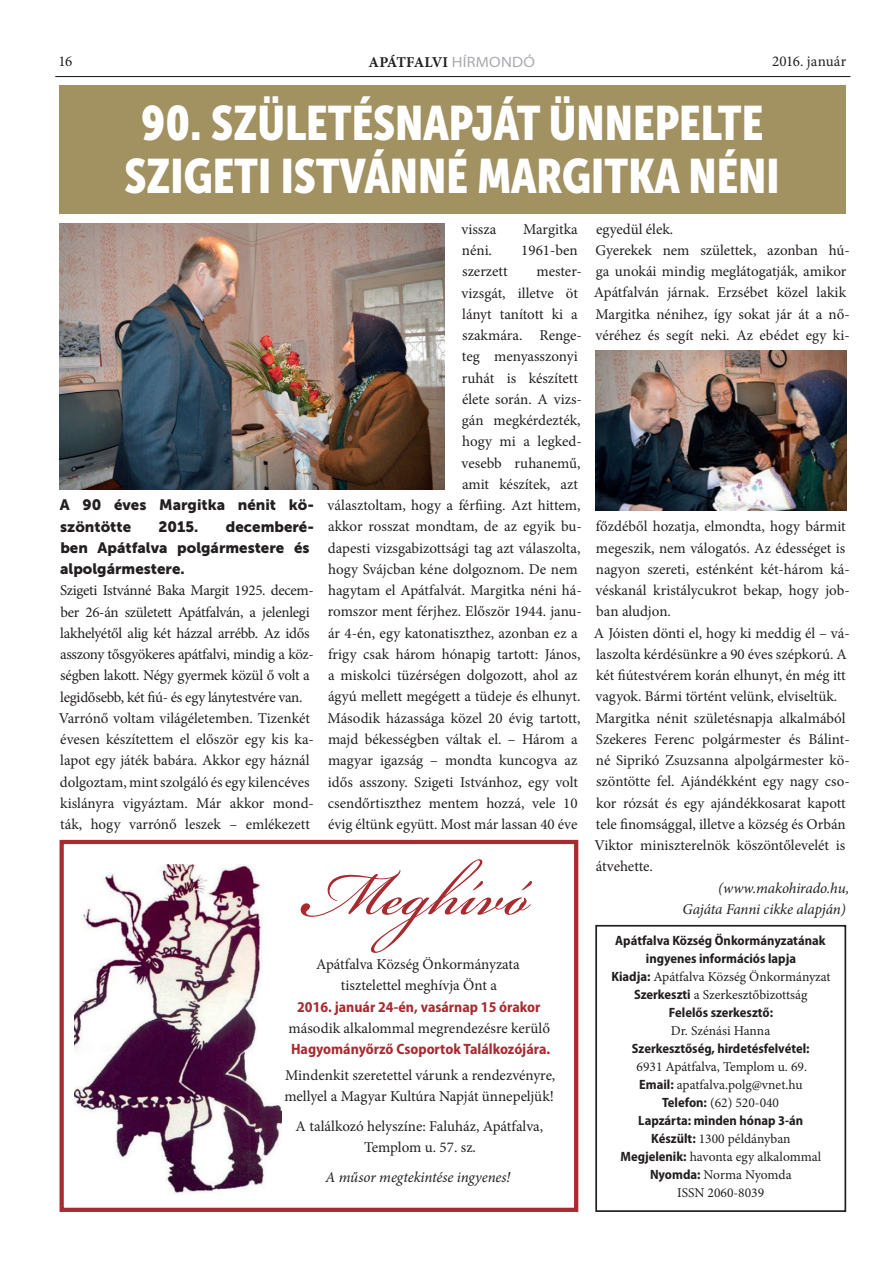
<style>
.page{position:relative;width:893px;height:1263px;background:#fff}
.page>*{position:absolute;margin:0;border:0;box-sizing:border-box;transform-origin:0 0}
.t1{font:96px "Bickham Script Pro";color:#a72b30}
.cím___shading{font:48px/52.8px "Museo Sans Cond 900";color:#fff;text-align:center}
.t2{font:15px/21.3px "Minion Pro";letter-spacing:-.005em;color:#231f20}
.bevezető{font:15px/21.3px "Museo Sans 900";color:#231f20}
.aláírás{font:italic 15px "Minion Pro";letter-spacing:-.01em;color:#231f20}
.t3{font:700 semi-condensed 15px "Myriad Pro";color:#a72b30}
.t4{font:700 15px "Minion Pro";letter-spacing:-.025em;color:#231f20}
.t5{font:13.5px "Minion Pro";color:#231f20}
.t6{font:700 semi-condensed 13.5px/18px "Myriad Pro";color:#231f20;text-align:center}
.s1{font-family:"Myriad Pro";font-weight:400;font-stretch:semi-expanded;color:#a8a9ad}
.s2{font-family:"Myriad Pro";font-weight:700;font-stretch:semi-condensed}
.s3{font-family:"Minion Pro";font-weight:400;font-stretch:normal}
</style>
<div class="page">
<hr style="left:55px;top:76px;width:795px;height:1px;background:#231f20">
<div style="left:595px;top:925px;width:251px;height:287px;border:2px solid #231f20"></div>
<div style="left:60px;top:85px;width:786px;height:128px;background:#a29161"></div>
<div style="left:60px;top:840px;width:518px;height:372px;border:4px solid #a72b30"></div>
<img style="left:75px;top:864px;width:206px;height:331px">
<img style="left:60px;top:223px;width:384px;height:266px">
<img style="left:595px;top:351px;width:251px;height:159px">
<p class="t2" style="left:59px;top:51px;width:15px">16</p>
<p class="t4" style="left:369px;top:51px;width:168px">APÁTFALVI <span class="s1">HÍRMONDÓ</span></p>
<p class="t2" style="left:772px;top:51px;width:76px">2016. január</p>
<p class="cím___shading" style="left:125px;top:97px;width:657px">90. SZÜLETÉSNAPJÁT ÜNNEPELTE<br>SZIGETI ISTVÁNNÉ MARGITKA NÉNI</p>
<p class="bevezető" style="left:60px;top:494px;width:256px">A 90 éves Margitka nénit kö&shy;szöntötte</p>
<p class="bevezető" style="left:159px;top:516px;width:41px">2015.</p>
<p class="bevezető" style="left:60px;top:516px;width:255px;text-indent:166px">decemberé&shy;ben Apátfalva polgármestere és alpolgármestere.</p>
<p class="t2" style="left:60px;top:580px;width:255px">Szigeti Istvánné Baka Margit 1925. decem&shy;ber 26-án született Apátfalván, a jelenlegi lakhelyétől alig két házzal arrébb. Az idős asszony tősgyökeres apátfalvi, mindig a köz&shy;ségben lakott. Négy gyermek közül ő volt a legidősebb, két fiú- és egy lánytestvére van.</p>
<p class="t2" style="left:59px;top:707px;width:257px">Varrónő voltam világéletemben. Tizenkét évesen készítettem el először egy kis ka&shy;lapot egy játék babára. Akkor egy háznál dolgoztam, mint szolgáló és egy kilencéves kislányra vigyáztam. Már akkor mond&shy;ták, hogy varrónő leszek – emlékezett</p>
<p class="t2" style="left:461px;top:218px;width:36px">vissza</p>
<p class="t2" style="left:523px;top:218px;width:56px">Margitka</p>
<p class="t2" style="left:462px;top:240px;width:32px">néni.</p>
<p class="t2" style="left:521px;top:240px;width:58px">1961-ben</p>
<p class="t2" style="left:462px;top:261px;width:47px">szerzett</p>
<p class="t2" style="left:536px;top:261px;width:47px">mester-</p>
<p class="t2" style="left:462px;top:282px;width:118px">vizsgát, illetve öt</p>
<p class="t2" style="left:462px;top:303px;width:117px">lányt tanított ki a</p>
<p class="t2" style="left:462px;top:325px;width:121px">szakmára. Renge-</p>
<p class="t2" style="left:462px;top:346px;width:117px">teg menyasszonyi</p>
<p class="t2" style="left:462px;top:367px;width:118px">ruhát is készített</p>
<p class="t2" style="left:462px;top:388px;width:121px">élete során. A vizs-</p>
<p class="t2" style="left:462px;top:410px;width:120px">gán megkérdezték,</p>
<p class="t2" style="left:462px;top:431px;width:121px">hogy mi a legked-</p>
<p class="t2" style="left:462px;top:452px;width:120px">vesebb ruhanemű,</p>
<p class="t2" style="left:462px;top:473px;width:117px">amit készítek, azt</p>
<p class="t2" style="left:328px;top:495px;width:254px">választoltam, hogy a férfiing. Azt hittem,</p>
<p class="t2" style="left:328px;top:516px;width:255px">akkor rosszat mondtam, de az egyik bu-</p>
<p class="t2" style="left:328px;top:537px;width:254px">dapesti vizsgabizottsági tag azt válaszolta,</p>
<p class="t2" style="left:328px;top:558px;width:251px">hogy Svájcban kéne dolgoznom. De nem</p>
<p class="t2" style="left:328px;top:580px;width:255px">hagytam el Apátfalvát. Margitka néni há-</p>
<p class="t2" style="left:328px;top:601px;width:255px">romszor ment férjhez. Először 1944. janu-</p>
<p class="t2" style="left:328px;top:622px;width:251px">ár 4-én, egy katonatiszthez, azonban ez a</p>
<p class="t2" style="left:328px;top:644px;width:254px">frigy csak három hónapig tartott: János,</p>
<p class="t2" style="left:328px;top:665px;width:251px">a miskolci tüzérségen dolgozott, ahol az</p>
<p class="t2" style="left:328px;top:686px;width:254px">ágyú mellett megégett a tüdeje és elhunyt.</p>
<p class="t2" style="left:328px;top:707px;width:254px">Második házassága közel 20 évig tartott,</p>
<p class="t2" style="left:328px;top:729px;width:251px">majd békességben váltak el. – Három a</p>
<p class="t2" style="left:328px;top:750px;width:251px">magyar igazság – mondta kuncogva az</p>
<p class="t2" style="left:328px;top:771px;width:251px">idős asszony. Szigeti Istvánhoz, egy volt</p>
<p class="t2" style="left:328px;top:792px;width:251px">csendőrtiszthez mentem hozzá, vele 10</p>
<p class="t2" style="left:328px;top:814px;width:251px">évig éltünk együtt. Most már lassan 40 éve</p>
<p class="t1" style="left:304px;top:825px;width:227px">Meghívó</p>
<p class="t2" style="left:316px;top:954px;width:205px">Apátfalva Község Önkormányzata</p>
<p class="t2" style="left:341px;top:975px;width:157px">tisztelettel meghívja Önt a</p>
<p class="t3" style="left:297px;top:997px;width:245px">2016. január 24-én, vasárnap 15 órakor</p>
<p class="t2" style="left:289px;top:1017px;width:263px">második alkalommal megrendezésre kerülő</p>
<p class="t3" style="left:291px;top:1039px;width:261px">Hagyományőrző Csoportok Találkozójára.</p>
<p class="t2" style="left:284px;top:1064px;width:273px">Mindenkit szeretettel várunk a rendezvényre, mellyel a Magyar Kultúra Napját ünnepeljük!</p>
<p class="t2" style="left:296px;top:1115px;width:249px;text-align:center">A találkozó helyszíne: Faluház, Apátfalva,<br>Templom u. 57. sz.</p>
<p class="aláírás" style="left:325px;top:1167px;width:187px">A műsor megtekintése ingyenes!</p>
<p class="t2" style="left:596px;top:218px;width:79px">egyedül élek.</p>
<p class="t2" style="left:594px;top:240px;width:257px">Gyerekek nem születtek, azonban hú&shy;ga unokái mindig meglátogatják, amikor Apátfalván járnak. Erzsébet közel lakik Margitka nénihez, így sokat jár át a nő&shy;véréhez és segít neki. Az ebédet egy ki-</p>
<p class="t2" style="left:595px;top:516px;width:256px">főzdéből hozatja, elmondta, hogy bármit megeszik, nem válogatós. Az édességet is nagyon szereti, esténként két-három ká&shy;véskanál kristálycukrot bekap, hogy job&shy;ban aludjon.</p>
<p class="t2" style="left:594px;top:622px;width:257px">A Jóisten dönti el, hogy ki meddig él – vá&shy;laszolta kérdésünkre a 90 éves szépkorú. A két fiútestvérem korán elhunyt, én még itt vagyok. Bármi történt velünk, elviseltük.</p>
<p class="t2" style="left:594px;top:707px;width:257px">Margitka nénit születésnapja alkalmából Szekeres Ferenc polgármester és Bálint&shy;né Siprikó Zsuzsanna alpolgármester kö&shy;szöntötte fel. Ajándékként egy nagy cso&shy;kor rózsát és egy ajándékkosarat kapott tele finomsággal, illetve a község és Orbán Viktor miniszterelnök köszöntőlevelét is átvehette.</p>
<p class="aláírás" style="left:718px;top:878px;width:133px">(www.makohirado.hu,</p>
<p class="aláírás" style="left:682px;top:899px;width:165px">Gajáta Fanni cikke alapján)</p>
<p class="t6" style="left:615px;top:931px;width:212px">Apátfalva Község Önkormányzatának ingyenes információs lapja</p>
<p class="t5" style="left:611px;top:968px;width:221px"><span class="s2">Kiadja:</span> Apátfalva Község Önkormányzat</p>
<p class="t5" style="left:634px;top:986px;width:175px"><span class="s2">Szerkeszti</span> a Szerkesztőbizottság</p>
<p class="t6" style="left:669px;top:1003px;width:106px;text-align:left">Felelős szerkesztő:<br><span class="s3">Dr. Szénási Hanna</span></p>
<p class="t6" style="left:632px;top:1039px;width:179px">Szerkesztőség, hirdetésfelvétel:<br><span class="s3">6931 Apátfalva, Templom u. 69.</span></p>
<p class="t5" style="left:639px;top:1076px;width:165px"><span class="s2">Email:</span> apatfalva.polg@vnet.hu</p>
<p class="t5" style="left:662px;top:1094px;width:119px"><span class="s2">Telefon:</span> (62) 520-040</p>
<p class="t6" style="left:638px;top:1111px;width:167px">Lapzárta: minden hónap 3-án</p>
<p class="t5" style="left:651px;top:1130px;width:141px"><span class="s2">Készült:</span> 1300 példányban</p>
<p class="t5" style="left:620px;top:1148px;width:202px"><span class="s2">Megjelenik:</span> havonta egy alkalommal</p>
<p class="t5" style="left:650px;top:1166px;width:143px"><span class="s2">Nyomda:</span> Norma Nyomda</p>
<p class="t5" style="left:677px;top:1184px;width:88px">ISSN 2060-8039</p>
</div>
